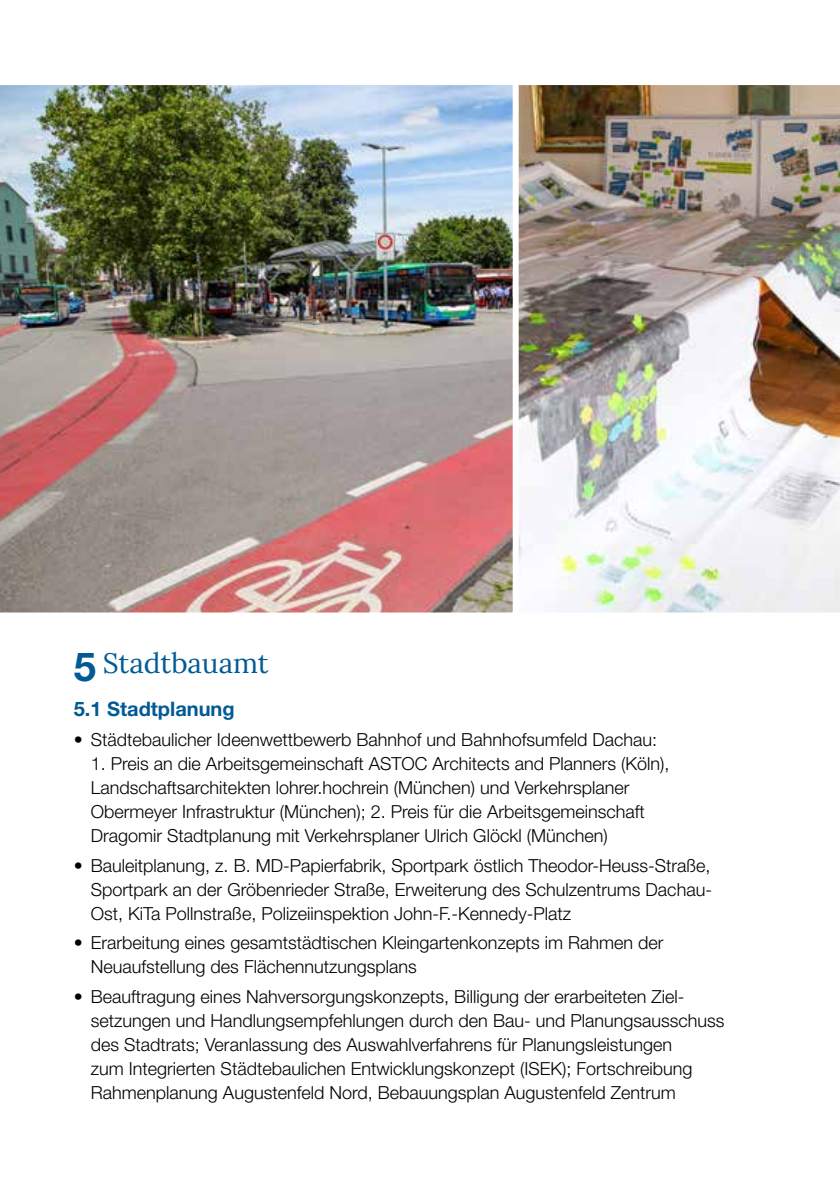
<style>
.page{position:relative;width:840px;height:1191px;background:#fff}
.page>*{position:absolute;margin:0;border:0;box-sizing:border-box;transform-origin:0 0}
.t1{font:28px "Lora";color:#005b94}
.t2{font:700 20px "Helvetica Neue LT Pro";color:#005b94}
.t3{font:300 18px/24px "Helvetica Neue LT Pro";color:#000}
.s1{font-family:"Helvetica Neue LT Pro";font-weight:700;font-size:40px}
</style>
<div class="page">
<img style="left:521px;top:85px;width:318px;height:528px">
<img style="left:0;top:85px;width:521px;height:528px">
<h1 class="t1" style="left:74px;top:641px;width:196px"><span class="s1">5</span> Stadtbauamt</h1>
<p class="t2" style="left:74px;top:696px;width:162px">5.1 Stadtplanung</p>
<p class="t3" style="left:74px;top:727px;width:584px">• Städtebaulicher Ideenwettbewerb Bahnhof und Bahnhofsumfeld Dachau:</p>
<p class="t3" style="left:91px;top:751px;width:580px">1. Preis an die Arbeitsgemeinschaft ASTOC Architects and Planners (Köln), Landschaftsarchitekten lohrer.hochrein (München) und Verkehrsplaner Obermeyer Infrastruktur (München); 2. Preis für die Arbeitsgemeinschaft Dragomir Stadtplanung mit Verkehrsplaner Ulrich Glöckl (München)</p>
<p class="t3" style="left:91px;top:852px;width:622px;text-align:justify;text-indent:-17px">• Bauleitplanung, z. B. MD-Papierfabrik, Sportpark östlich Theodor-Heuss-Straße, Sportpark an der Gröbenrieder Straße, Erweiterung des Schulzentrums Dachau-Ost, KiTa Pollnstraße, Polizeiinspektion John-F.-Kennedy-Platz</p>
<p class="t3" style="left:91px;top:930px;width:574px;text-indent:-17px">• Erarbeitung eines gesamtstädtischen Kleingartenkonzepts im Rahmen der<br>Neuaufstellung des Flächennutzungsplans</p>
<p class="t3" style="left:91px;top:984px;width:635px;text-indent:-17px">• Beauftragung eines Nahversorgungskonzepts, Billigung der erarbeiteten Ziel&shy;setzungen und Handlungsempfehlungen durch den Bau- und Planungsausschuss des Stadtrats; Veranlassung des Auswahlverfahrens für Planungsleistungen<br>zum Integrierten Städtebaulichen Entwicklungskonzept (ISEK); Fortschreibung Rahmenplanung Augustenfeld Nord, Bebauungsplan Augustenfeld Zentrum</p>
</div>
